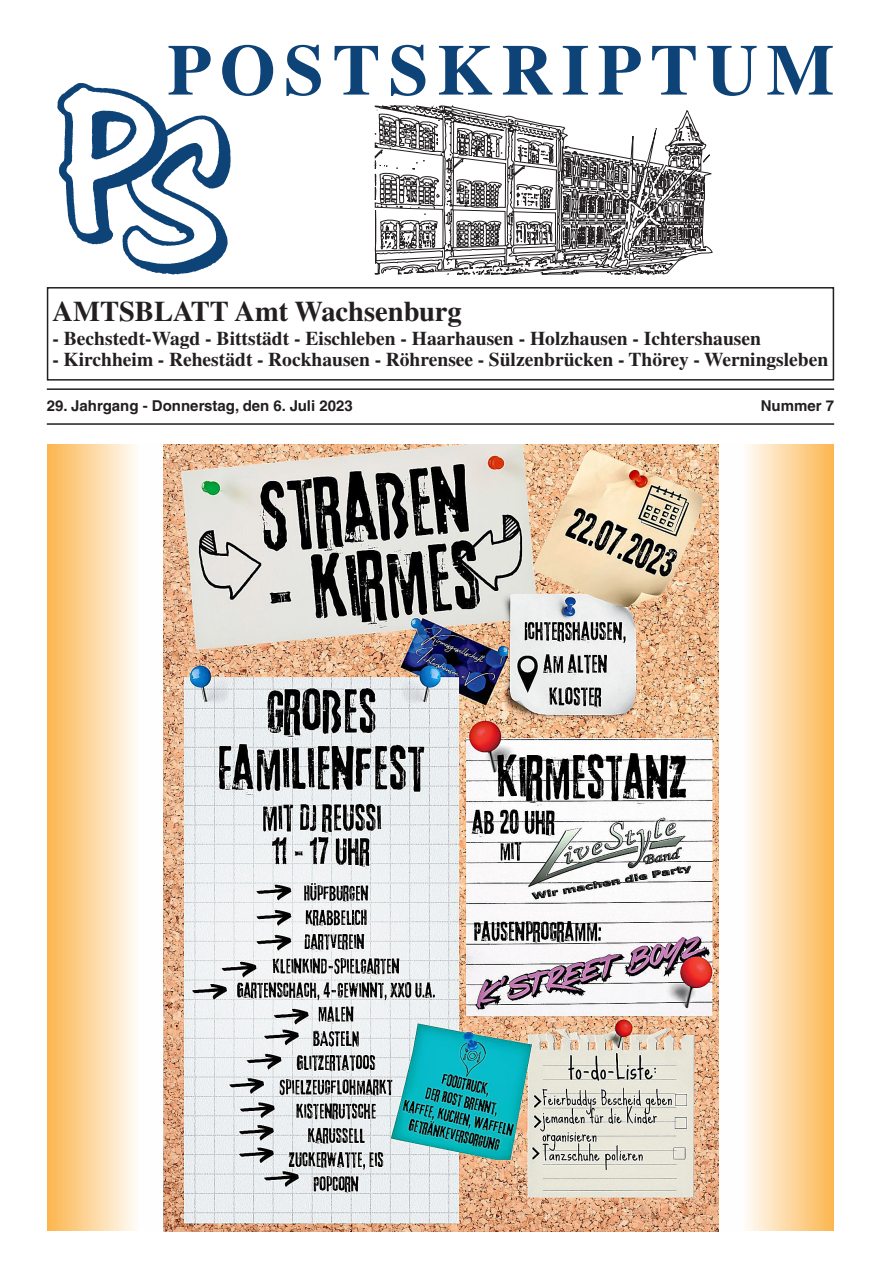
<style>
.page{position:relative;width:881px;height:1263px;background:#fff}
.page>*{position:absolute;margin:0;border:0;box-sizing:border-box;transform-origin:0 0}
.t1{font:700 72px "Times LT";letter-spacing:.115em;color:#0d4376}
.t2{font:700 28.5px "Times LT";color:#231f20}
.t3{font:700 19.5px "Times LT";color:#231f20}
.t4{font:700 15px "Helvetica LT";color:#231f20}
</style>
<div class="page">
<hr style="left:47px;top:423px;width:786px;height:2px;background:#231f20">
<hr style="left:47px;top:388px;width:786px;height:2px;background:#231f20">
<div style="left:47px;top:287px;width:786px;height:94px;border:2px solid #231f20"></div>
<svg style="left:374px;top:105px;width:339px;height:170px"></svg>
<img style="left:53px;top:83px;width:195px;height:207px">
<div style="left:47px;top:444px;width:115px;height:787px;background:linear-gradient(to right,#fcb853,#fff)"></div>
<div style="left:719px;top:444px;width:114px;height:787px;background:linear-gradient(to right,#fff,#fcba59)"></div>
<img style="left:163px;top:444px;width:555px;height:787px">
<h1 class="t1" style="left:167px;top:28px;width:668px">POSTSKRIPTUM</h1>
<h2 class="t2" style="left:53px;top:294px;width:410px">AMTSBLATT Amt Wachsenburg</h2>
<p class="t3" style="left:53px;top:327px;width:709px">- Bechstedt-Wagd - Bittstädt - Eischleben - Haarhausen - Holzhausen - Ichtershausen</p>
<p class="t3" style="left:53px;top:348px;width:777px">- Kirchheim - Rehestädt - Rockhausen - Röhrensee - Sülzenbrücken - Thörey - Werningsleben</p>
<p class="t4" style="left:47px;top:397px;width:307px">29. Jahrgang - Donnerstag, den 6. Juli 2023</p>
<p class="t4" style="left:760px;top:397px;width:75px">Nummer 7</p>
</div>
